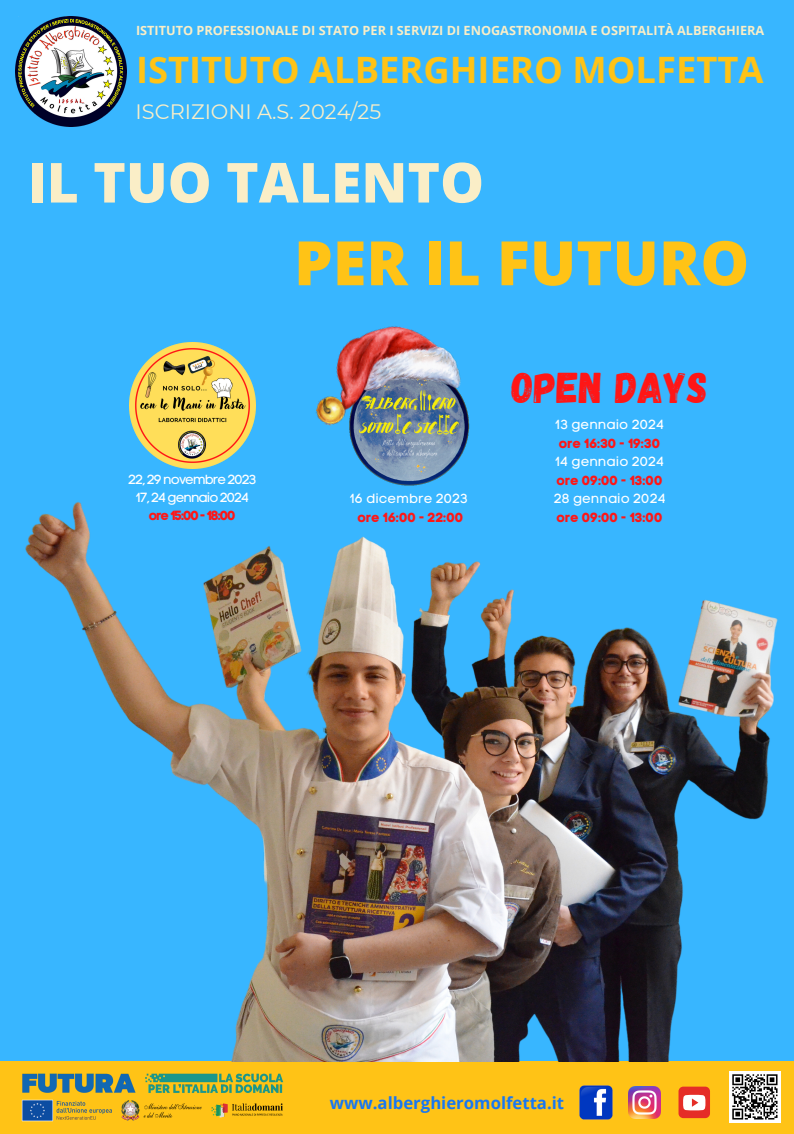
<style>
.page{position:relative;width:794px;height:1134px;background:#38b6ff}
.page>*{position:absolute;margin:0;border:0;box-sizing:border-box;transform-origin:0 0}
.t1{font:800 61.32px "Open Sans";color:#ffc316}
.t2{font:800 55.24px "Open Sans";color:#faeec7}
.t3{font:43px "Gagalin";color:#ff1616}
.t4{font:700 36.36px "Open Sans";color:#ffc316}
.t5{font:20.84px "Montserrat";color:#faeec7}
.t6{font:700 16.72px "Open Sans";color:#1877f2}
.t7{font:13.2px "Code Pro Bold LC";color:#ff1616}
.t8{font:13.2px "Code Pro Normal LC";color:#fff}
.t9{font:13.16px "Code Pro Normal LC";letter-spacing:-.075em;color:#fff}
.t10{font:13.16px "Code Pro Bold LC";letter-spacing:-.075em;color:#ff1616}
.t11{font:700 12.68px "Open Sans";color:#faeec7}
</style>
<div class="page">
<div style="left:0;top:1062px;width:794px;height:72px;background:#ffc316"></div>
<img style="left:579px;top:1085px;width:34px;height:35px">
<img style="left:628px;top:1087px;width:32px;height:31px">
<img style="left:16px;top:16px;width:111px;height:111px">
<div style="left:678px;top:1087px;width:32px;height:31px;background:#e52d27;border-radius:5px"></div>
<svg style="left:683px;top:1095px;width:22px;height:15px"></svg>
<img style="left:356px;top:453px;width:107px;height:33px">
<img style="left:315px;top:326px;width:155px;height:127px">
<img style="left:21px;top:1073px;width:263px;height:49px">
<img style="left:130px;top:343px;width:126px;height:126px">
<img style="left:729px;top:1072px;width:51px;height:50px">
<img style="left:0;top:502px;width:794px;height:560px">
<p class="t11" style="left:136px;top:21px;width:630px">ISTITUTO PROFESSIONALE DI STATO PER I SERVIZI DI ENOGASTRONOMIA E OSPITALITÀ ALBERGHIERA</p>
<p class="t4" style="left:136px;top:44px;width:629px">ISTITUTO ALBERGHIERO MOLFETTA</p>
<p class="t5" style="left:136px;top:99px;width:247px">ISCRIZIONI A.S. 2024/25</p>
<p class="t2" style="left:27px;top:144px;width:458px">IL TUO TALENTO</p>
<p class="t9" style="left:128px;top:471px;width:130px">22, 29 novembre 2023</p>
<p class="t9" style="left:136px;top:490px;width:115px">17, 24 gennaio 2024</p>
<p class="t10" style="left:149px;top:508px;width:88px">ore 15:00 - 18:00</p>
<p class="t1" style="left:294px;top:220px;width:457px">PER IL FUTURO</p>
<p class="t8" style="left:350px;top:491px;width:120px">16 dicembre 2023</p>
<p class="t7" style="left:358px;top:509px;width:107px">ore 16:00 - 22:00</p>
<p class="t3" style="left:512px;top:360px;width:197px">OPEN DAYS</p>
<p class="t8" style="left:555px;top:417px;width:110px">13 gennaio 2024</p>
<p class="t7" style="left:559px;top:435px;width:103px">ore 16:30 - 19:30</p>
<p class="t8" style="left:555px;top:454px;width:110px">14 gennaio 2024</p>
<p class="t7" style="left:557px;top:472px;width:107px">ore 09:00 - 13:00</p>
<p class="t8" style="left:554px;top:491px;width:114px">28 gennaio 2024</p>
<p class="t7" style="left:557px;top:509px;width:107px">ore 09:00 - 13:00</p>
<p class="t6" style="left:330px;top:1091px;width:236px">www.alberghieromolfetta.it</p>
</div>
